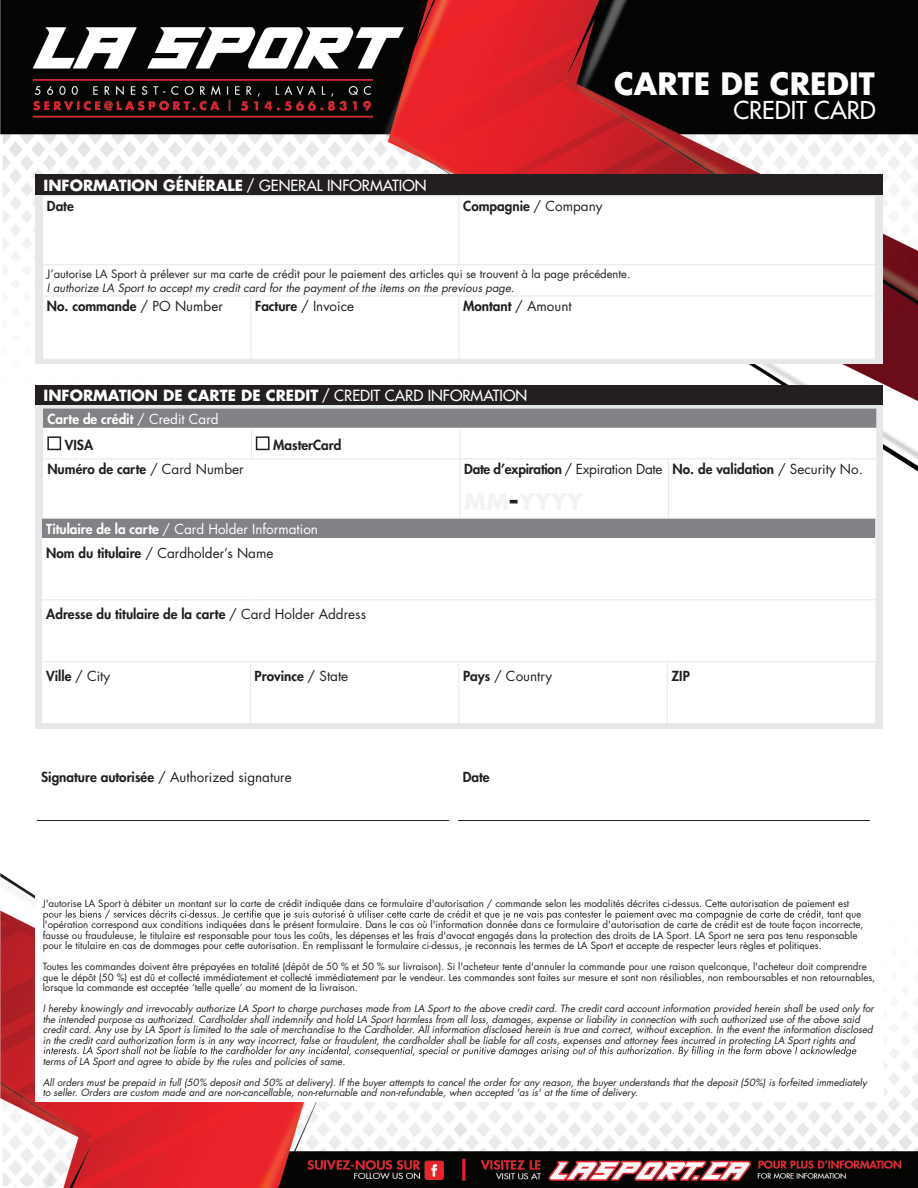
<style>
.page{position:relative;width:918px;height:1188px;background:#fff}
.page>*{position:absolute;margin:0;border:0;box-sizing:border-box;transform-origin:0 0}
.t1{font:700 30px "Futura Std";color:#fff}
.t2{font:500 24px "Futura Std";color:#fff}
.t3{font:700 15px "Futura Std";color:#fff}
.t4{font:800 13.5px "Futura Std";color:#231f20}
.t5{font:13.5px/23.9px "Futura Std";color:#fff}
.t6{font:13.5px "Futura Std";color:#231f20}
.t7{font:800 13.5px "Futura Std";letter-spacing:-.02em;color:#231f20}
.t8{font:800 13.5px/26.7px "Futura Std";color:#fff}
.t9{font:11.25px "Futura Std";color:#231f20}
.t10{font:italic 11.25px "Futura Std";color:#231f20}
.t11{font:9.75px/10.5px "Futura Std";color:#231f20}
.t12{font:italic 9.75px/10.5px "Futura Std";color:#231f20}
.s1{font-weight:500}
.s2{font-weight:400}
.s3{font-weight:800}
.s4{color:#231f20}
.s5{font-weight:800;color:#231f20}
</style>
<div class="page">
<img style="left:0;top:0;width:918px;height:1188px">
<div style="left:35px;top:174px;width:847px;height:21px;background:#231f20"></div>
<div style="left:35px;top:195px;width:847px;height:169px;background:#e6e7e9"></div>
<div style="left:43px;top:197px;width:832px;height:161px;background:#fff"></div>
<hr style="left:42px;top:264px;width:209px;height:1px;background:#e6e7e9">
<hr style="left:251px;top:264px;width:208px;height:1px;background:#e6e7e9">
<hr style="left:459px;top:264px;width:417px;height:1px;background:#e6e7e9">
<hr style="left:42px;top:358px;width:209px;height:1px;background:#f5f5f6">
<hr style="left:251px;top:358px;width:208px;height:1px;background:#f5f5f6">
<hr style="left:459px;top:358px;width:417px;height:1px;background:#f5f5f6">
<hr style="left:42px;top:296px;width:209px;height:1px;background:#e6e7e9">
<hr style="left:251px;top:296px;width:208px;height:1px;background:#e6e7e9">
<hr style="left:459px;top:196px;width:1px;height:68px;background:#e6e7e9">
<hr style="left:250px;top:296px;width:1px;height:62px;background:#e6e7e9">
<hr style="left:459px;top:296px;width:1px;height:62px;background:#e6e7e9">
<hr style="left:459px;top:296px;width:417px;height:1px;background:#e6e7e9">
<div style="left:35px;top:385px;width:847px;height:21px;background:#231f20"></div>
<div style="left:35px;top:406px;width:847px;height:323px;background:#e6e7e9"></div>
<div style="left:43px;top:408px;width:834px;height:20px;background:#808285"></div>
<div style="left:43px;top:428px;width:833px;height:90px;background:#fff"></div>
<hr style="left:43px;top:408px;width:209px;height:1px;background:#e6e7e9">
<hr style="left:252px;top:408px;width:208px;height:1px;background:#e6e7e9">
<hr style="left:460px;top:408px;width:208px;height:1px;background:#e6e7e9">
<hr style="left:668px;top:408px;width:209px;height:1px;background:#e6e7e9">
<svg style="left:876px;top:408px;width:1px;height:20px"></svg>
<hr style="left:43px;top:458px;width:209px;height:1px;background:#e6e7e9">
<hr style="left:252px;top:458px;width:208px;height:1px;background:#e6e7e9">
<hr style="left:251px;top:428px;width:1px;height:30px;background:#e6e7e9">
<hr style="left:460px;top:428px;width:1px;height:30px;background:#e6e7e9">
<hr style="left:460px;top:459px;width:1px;height:59px;background:#e6e7e9">
<hr style="left:460px;top:458px;width:208px;height:1px;background:#e6e7e9">
<hr style="left:668px;top:458px;width:209px;height:1px;background:#e6e7e9">
<hr style="left:668px;top:459px;width:1px;height:59px;background:#e6e7e9">
<hr style="left:668px;top:518px;width:209px;height:1px;background:#fbfbfb">
<div style="left:47px;top:436px;width:14px;height:14px;border:2px solid #231f20"></div>
<div style="left:256px;top:436px;width:14px;height:14px;border:2px solid #231f20"></div>
<div style="left:464px;top:436px;width:14px;height:14px;border:2px solid #fff"></div>
<div style="left:42px;top:518px;width:834px;height:20px;background:#808285"></div>
<div style="left:42px;top:538px;width:834px;height:185px;background:#fff"></div>
<hr style="left:250px;top:662px;width:1px;height:61px;background:#e6e7e9">
<hr style="left:667px;top:662px;width:1px;height:61px;background:#e6e7e9">
<hr style="left:875px;top:662px;width:1px;height:61px;background:#e6e7e9">
<hr style="left:458px;top:662px;width:1px;height:61px;background:#e6e7e9">
<hr style="left:42px;top:518px;width:208px;height:1px;background:#e6e7e9">
<hr style="left:250px;top:518px;width:209px;height:1px;background:#e6e7e9">
<hr style="left:459px;top:518px;width:208px;height:1px;background:#e6e7e9">
<hr style="left:667px;top:518px;width:209px;height:1px;background:#e6e7e9">
<svg style="left:875px;top:519px;width:1px;height:19px"></svg>
<hr style="left:42px;top:599px;width:208px;height:1px;background:#e6e7e9">
<hr style="left:250px;top:599px;width:209px;height:1px;background:#e6e7e9">
<hr style="left:459px;top:599px;width:208px;height:1px;background:#e6e7e9">
<hr style="left:667px;top:599px;width:209px;height:1px;background:#e6e7e9">
<hr style="left:42px;top:661px;width:208px;height:1px;background:#e6e7e9">
<hr style="left:250px;top:661px;width:209px;height:1px;background:#e6e7e9">
<hr style="left:459px;top:661px;width:208px;height:1px;background:#e6e7e9">
<hr style="left:667px;top:661px;width:209px;height:1px;background:#e6e7e9">
<svg style="left:37px;top:766px;width:833px;height:55px"></svg>
<hr style="left:37px;top:820px;width:412px;height:1px;background:#231f20">
<hr style="left:449px;top:766px;width:1px;height:54px;background:#fff">
<hr style="left:458px;top:766px;width:1px;height:54px;background:#fff">
<hr style="left:458px;top:820px;width:412px;height:1px;background:#231f20">
<div style="left:35px;top:891px;width:848px;height:211px;background:#fff"></div>
<svg style="left:43px;top:909px;width:818px;height:11px"></svg>
<svg style="left:44px;top:1046px;width:813px;height:11px"></svg>
<h1 class="t1" style="left:614px;top:64px;width:262px">CARTE DE CREDIT</h1>
<h2 class="t2" style="left:733px;top:95px;width:144px">CREDIT CARD</h2>
<h3 class="t3" style="left:44px;top:175px;width:385px">INFORMATION GÉNÉRALE <span class="s1">/ GENERAL INFORMATION</span></h3>
<h3 class="t4" style="left:47px;top:198px;width:28px">Date</h3>
<h3 class="t4" style="left:463px;top:198px;width:141px">Compagnie <span class="s2">/ Company</span></h3>
<p class="t9" style="left:47px;top:267px;width:585px">J’autorise LA Sport à prélever sur ma carte de crédit pour le paiement des articles qui se trouvent à la page précédente.</p>
<p class="t10" style="left:47px;top:280px;width:469px">I authorize LA Sport to accept my credit card for the payment of the items on the previous page.</p>
<h3 class="t4" style="left:47px;top:298px;width:177px">No. commande <span class="s2">/ PO Number</span></h3>
<h3 class="t6" style="left:255px;top:298px;width:101px"><span class="s3">Facture</span> / Invoice</h3>
<h3 class="t4" style="left:463px;top:298px;width:110px">Montant <span class="s2">/ Amount</span></h3>
<h3 class="t3" style="left:44px;top:386px;width:485px">INFORMATION DE CARTE DE CREDIT <span class="s1">/ CREDIT CARD INFORMATION</span></h3>
<h3 class="t8" style="left:65px;top:405px;width:155px;text-indent:-17px">Carte de crédit <span class="s2">/ Credit Card<br></span><span class="s4">VISA</span></h3>
<h3 class="t4" style="left:273px;top:437px;width:70px">MasterCard</h3>
<h3 class="t4" style="left:47px;top:461px;width:198px">Numéro de carte <span class="s2">/ Card Number</span></h3>
<h3 class="t7" style="left:464px;top:461px;width:200px">Date d’expiration <span class="s2">/ Expiration Date</span></h3>
<h3 class="t4" style="left:673px;top:461px;width:192px">No. de validation <span class="s2">/ Security No.</span></h3>
<h3 class="t5" style="left:46px;top:517px;width:273px"><span class="s3">Titulaire de la carte</span> / Card Holder Information<br><span class="s5">Nom du titulaire</span> <span class="s4">/ Cardholder’s Name</span></h3>
<h3 class="t4" style="left:46px;top:606px;width:321px">Adresse du titulaire de la carte <span class="s2">/ Card Holder Address</span></h3>
<h3 class="t4" style="left:46px;top:668px;width:66px">Ville <span class="s2">/ City</span></h3>
<h3 class="t4" style="left:255px;top:668px;width:95px">Province <span class="s2">/ State</span></h3>
<h3 class="t6" style="left:463px;top:668px;width:91px"><span class="s3">Pays</span> / Country</h3>
<h3 class="t4" style="left:671px;top:668px;width:20px">ZIP</h3>
<h3 class="t6" style="left:41px;top:768px;width:252px"><span class="s3">Signature autorisée</span> / Authorized signature</h3>
<h3 class="t4" style="left:463px;top:768px;width:28px">Date</h3>
<p class="t11" style="left:43px;top:893px;width:822px;line-height:21px">J'autorise LA Sport à débiter un montant sur la carte de crédit indiquée dans ce formulaire d'autorisation / commande selon les modalités décrites ci-dessus. Cette autorisation de paiement est l'opération correspond aux conditions indiquées dans le présent formulaire. Dans le cas où l'information donnée dans ce formulaire d'autorisation de carte de crédit est de toute façon incorrecte,</p>
<p class="t11" style="left:43px;top:930px;width:816px">fausse ou frauduleuse, le titulaire est responsable pour tous les coûts, les dépenses et les frais d'avocat engagés dans la protection des droits de LA Sport. LA Sport ne sera pas tenu responsable pour le titulaire en cas de dommages pour cette autorisation. En remplissant le formulaire ci-dessus, je reconnais les termes de LA Sport et accepte de respecter leurs règles et politiques.</p>
<p class="t11" style="left:43px;top:961px;width:834px">Toutes les commandes doivent être prépayées en totalité (dépôt de 50 % et 50 % sur livraison). Si l'acheteur tente d'annuler la commande pour une raison quelconque, l'acheteur doit comprendre que le dépôt (50 %) est dû et collecté immédiatement et collecté immédiatement par le vendeur. Les commandes sont faites sur mesure et sont non résiliables, non remboursables et non retournables, lorsque la commande est acceptée ‘telle quelle’ au moment de la livraison.</p>
<p class="t12" style="left:43px;top:1003px;width:833px">I hereby knowingly and irrevocably authorize LA Sport to charge purchases made from LA Sport to the above credit card. The credit card account information provided herein shall be used only for the intended purpose as authorized. Cardholder shall indemnify and hold LA Sport harmless from all loss, damages, expense or liability in connection with such authorized use of the above said credit card. Any use by LA Sport is limited to the sale of merchandise to the Cardholder. All information disclosed herein is true and correct, without exception. In the event the information disclosed in the credit card authorization form is in any way incorrect, false or fraudulent, the cardholder shall be liable for all costs, expenses and attorney fees incurred in protecting LA Sport rights and</p>
<p class="t12" style="left:43px;top:1051px;width:826px;line-height:21px">terms of LA Sport and agree to abide by the rules and policies of same.<br>All orders must be prepaid in full (50% deposit and 50% at delivery). If the buyer attempts to cancel the order for any reason, the buyer understands that the deposit (50%) is forfeited immediately</p>
<p class="t12" style="left:43px;top:1087px;width:597px">to seller. Orders are custom made and are non-cancellable, non-returnable and non-refundable, when accepted 'as is' at the time of delivery.</p>
</div>
